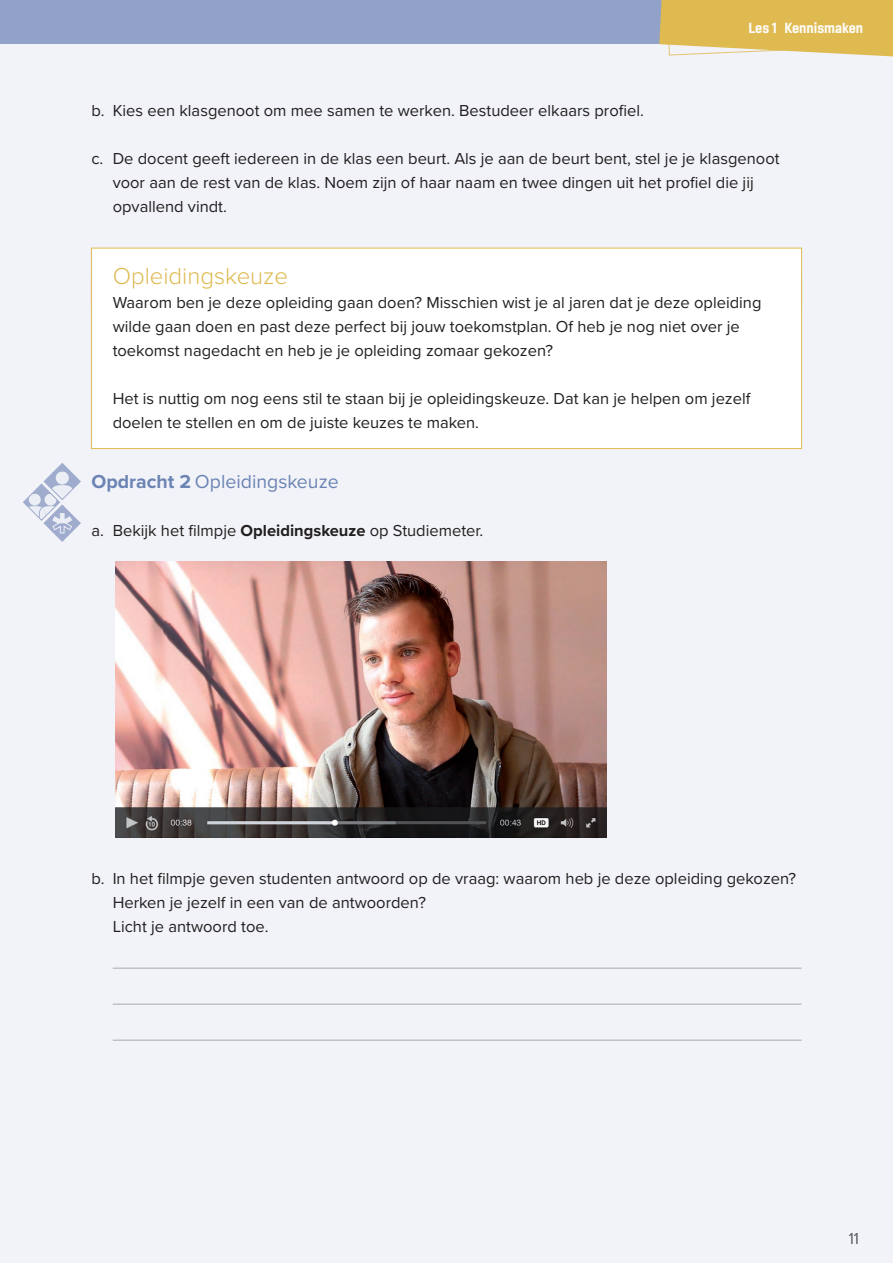
<style>
.page{position:relative;width:893px;height:1263px;background:#f1f3f8}
.page>*{position:absolute;margin:0;border:0;box-sizing:border-box;transform-origin:0 0}
.t1{font:300 24px "Proxima Nova";color:#deba51}
.t2{font:19.5px "Proxima Nova";color:#6c84b3}
.t3{font:16.5px/24px "Proxima Nova";color:#231f20}
.t4{font:300 16.5px "Proxima Nova";color:#666969}
.t5{font:14.25px "Gineso Nor Bol";color:#fefcf7}
.s1{font-weight:700}
</style>
<div class="page">
<div style="left:0;top:0;width:893px;height:44px;background:#91a1c7"></div>
<svg style="left:659px;top:0;width:234px;height:57px"></svg>
<hr style="left:0;top:44px;width:1px;height:47px;background:#e0e4ef">
<div style="left:91px;top:248px;width:710px;height:58px;background:#fff"></div>
<div style="left:91px;top:278px;width:710px;height:171px;background:#fff"></div>
<div style="left:91px;top:278px;width:711px;height:171px;border:1px solid #deba51"></div>
<hr style="left:113px;top:968px;width:688px;height:1px;background:#a8a9ad">
<hr style="left:113px;top:1004px;width:688px;height:1px;background:#a8a9ad">
<hr style="left:113px;top:1040px;width:688px;height:1px;background:#a8a9ad">
<svg style="left:23px;top:463px;width:58px;height:79px"></svg>
<img style="left:116px;top:561px;width:490px;height:276px">
<p class="t5" style="left:748px;top:19px;width:116px">Les 1 Kennismaken</p>
<p class="t3" style="left:91px;top:98px;width:554px">b. Kies een klasgenoot om mee samen te werken. Bestudeer elkaars profiel.</p>
<p class="t3" style="left:113px;top:146px;width:668px;text-indent:-21px">c. De docent geeft iedereen in de klas een beurt. Als je aan de beurt bent, stel je je klasgenoot voor aan de rest van de klas. Noem zijn of haar naam en twee dingen uit het profiel die jij opvallend vindt.</p>
<h1 class="t1" style="left:113px;top:258px;width:177px">Opleidingskeuze</h1>
<p class="t3" style="left:113px;top:290px;width:650px">Waarom ben je deze opleiding gaan doen? Misschien wist je al jaren dat je deze opleiding wilde gaan doen en past deze perfect bij jouw toekomstplan. Of heb je nog niet over je toekomst nagedacht en heb je je opleiding zomaar gekozen?</p>
<p class="t3" style="left:113px;top:386px;width:639px">Het is nuttig om nog eens stil te staan bij je opleidingskeuze. Dat kan je helpen om jezelf doelen te stellen en om de juiste keuzes te maken.</p>
<p class="t2" style="left:91px;top:467px;width:249px"><span class="s1">Opdracht 2</span> Opleidingskeuze</p>
<p class="t3" style="left:91px;top:518px;width:393px">a. Bekijk het filmpje <span class="s1">Opleidingskeuze</span> op Studiemeter.</p>
<p class="t3" style="left:113px;top:866px;width:685px;text-indent:-21px">b. In het filmpje geven studenten antwoord op de vraag: waarom heb je deze opleiding gekozen?<br>Herken je jezelf in een van de antwoorden?<br>Licht je antwoord toe.</p>
<p class="t4" style="left:849px;top:1226px;width:12px">11</p>
</div>
